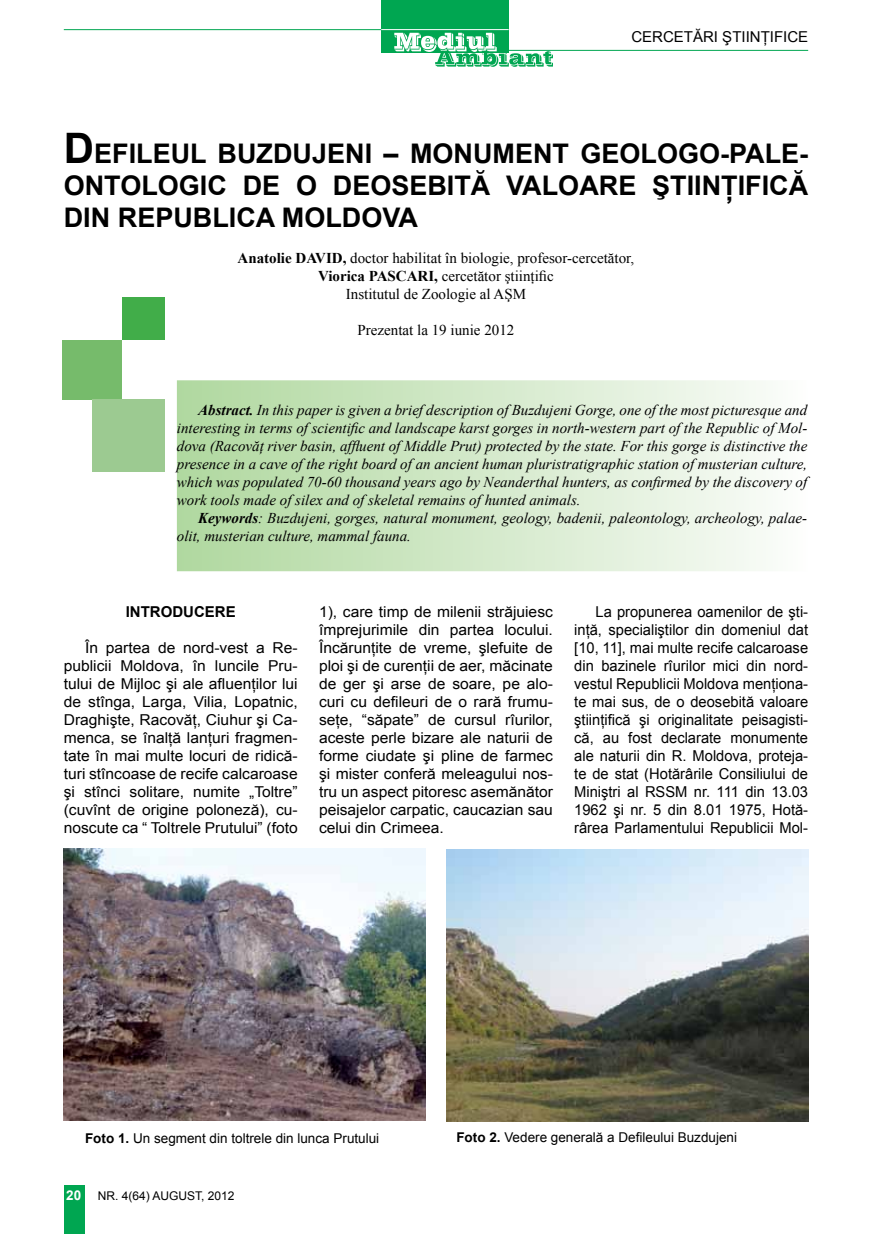
<style>
.page{position:relative;width:872px;height:1234px;background:#fff}
.page>*{position:absolute;margin:0;border:0;box-sizing:border-box;transform-origin:0 0}
.t1{font:700 27px/32.4px "Arial";color:#000;text-align:justify}
.t2{font:15px/18px "Arial";color:#000;text-align:justify;scale:1.04 1}
.t3{font:italic 15px/18px "Times New Roman";color:#000;text-align:justify}
.t4{font:15px/18px "Arial";color:#000;text-align:justify}
.t5{font:15px/18px "Times New Roman";color:#000;text-align:center}
.t6{font:700 15px "Arial";color:#000}
.t7{font:13.5px "Arial";color:#000}
.t8{font:12px "Arial";color:#000}
.s1{font-size:42px}
.s2{font-weight:700}
.s3{font-weight:700;font-size:13.5px;color:#fff}
</style>
<div class="page">
<div style="left:64px;top:1185px;width:21px;height:48px;background:#00a651"></div>
<div style="left:381px;top:0;width:128px;height:53px;background:#00a651"></div>
<hr style="left:487px;top:50px;width:321px;height:1px;background:#00a651">
<hr style="left:64px;top:29px;width:317px;height:1px;background:#00a651">
<svg style="left:394px;top:33px;width:159px;height:34px"></svg>
<hr style="left:381px;top:29px;width:127px;height:1px;background:#fff">
<div style="left:122px;top:297px;width:43px;height:43px;background:#41ad49"></div>
<svg style="left:177px;top:380px;width:586px;height:191px;background:#d2e8c9"></svg>
<div style="left:62px;top:340px;width:60px;height:60px;background:#76bb6b"></div>
<div style="left:93px;top:399px;width:72px;height:73px;background:#9cca91"></div>
<img style="left:64px;top:848px;width:361px;height:271px">
<img style="left:446px;top:849px;width:362px;height:271px">
<p class="t4" style="left:631px;top:28px;width:12px">cercet</p>
<p class="t4" style="left:693px;top:28px;width:38px">ări ştiin</p>
<p class="t4" style="left:760px;top:28px;width:18px">ţifice</p>
<h1 class="t1" style="left:64px;top:138px;width:746px"><span class="s1">D</span> EFILEUL BUZDUJ ENI – MONUMENT GEOLOGO-PALE-ONTOLOG IC DE O DEOSEBITĂ VALOARE ŞTIINŢIFICĂ DIN REPUBLICA MOLDOVA</h1>
<p class="t5" style="left:238px;top:249px;width:398px"><span class="s2">Anatolie DAVID,</span> doctor habilitat în biologie, profesor-cercetător,<br><span class="s2">Viorica PASCARI,</span> cercetător ştiinţific<br>Institutul de Zoologie al AŞM</p>
<p class="t5" style="left:358px;top:321px;width:158px">Prezentat la 19 iunie 2012</p>
<p class="t3" style="left:177px;top:400px;width:632px;text-indent:21px"><span class="s2">Abstract.</span> In this paper is given a brief description of Buzdujeni Gorge, one of the most picturesque and interesting in terms of scientific and landscape karst gorges in north-western part of the Republic of Mol&shy;dova (Racovăţ river basin, affluent of Middle Prut) protected by the state. For this gorge is distinctive the presence in a cave of the right board of an ancient human pluristratigraphic station of musterian culture, which was populated 70-60 thousand years ago by Neanderthal hunters, as confirmed by the discovery of work tools made of silex and of skeletal remains of hunted animals.</p>
<p class="t3" style="left:177px;top:508px;width:632px;text-indent:21px"><span class="s2">Keywords</span>: Buzdujeni, gorges, natural monument, geology, badenii, paleontology, archeology, palae&shy;olit, musterian culture, mammal fauna.</p>
<p class="t6" style="left:126px;top:602px;width:11px">INTRODU</p>
<p class="t6" style="left:194px;top:602px;width:22px">CERE</p>
<p class="t2" style="left:64px;top:639px;width:226px;text-indent:21px">În partea de nord-vest a Re&shy;publicii Moldova, în luncile Pru&shy;tului de Mijloc şi ale afluenţilor lui de stînga, Larga, Vilia, Lopatnic, Draghişte, Racovăţ, Ciuhur şi Ca&shy;menca, se înalţă lanţuri fragmen&shy;tate în mai multe locuri de ridică&shy;turi stîncoase de recife calcaroase şi stînci solitare, numite „Toltre” (cuvînt de origine poloneză), cu&shy;noscute ca “ Toltrele Prutului” (foto</p>
<p class="t2" style="left:319px;top:603px;width:226px">1), care timp de milenii străjuiesc împrejurimile din partea locului.<br>Încărunţite de vreme, şlefuite de ploi şi de curenţii de aer, măcinate de ger şi arse de soare, pe alo&shy;curi cu defileuri de o rară frumu&shy;seţe, “săpate” de cursul rîurilor, aceste perle bizare ale naturii de forme ciudate şi pline de farmec şi mister conferă meleagului nos&shy;tru un aspect pitoresc asemănător peisajelor carpatic, caucazian sau celui din Crimeea.</p>
<p class="t4" style="left:574px;top:603px;width:235px;text-indent:21px">La propunerea oamenilor de şti&shy;inţă, specialiştilor din domeniul dat [10, 11], mai multe recife calcaroase din bazinele rîurilor mici din nord&shy;vestul Republicii Moldova menţiona&shy;te mai sus, de o deosebită valoare ştiinţifică şi originalitate peisagisti&shy;că, au fost declarate monumente ale naturii din R. Moldova, proteja&shy;te de stat (Hotărârile Consiliului de Miniştri al RSSM nr. 111 din 13.03<br>1962 şi nr. 5 din 8.01 1975, Hotă&shy;rârea Parlamentului Republicii Mol-</p>
<p class="t7" style="left:85px;top:1129px;width:296px"><span class="s2">FOTO 1.</span> Un segment din toltrele din lunca Prutului</p>
<p class="t7" style="left:456px;top:1128px;width:282px"><span class="s2">FOTO 2.</span> Vedere generală a Defileului Buzdujeni</p>
<p class="t8" style="left:66px;top:1187px;width:170px"><span class="s3">20</span> NR. 4(64) AUGUST, 2012</p>
</div>
